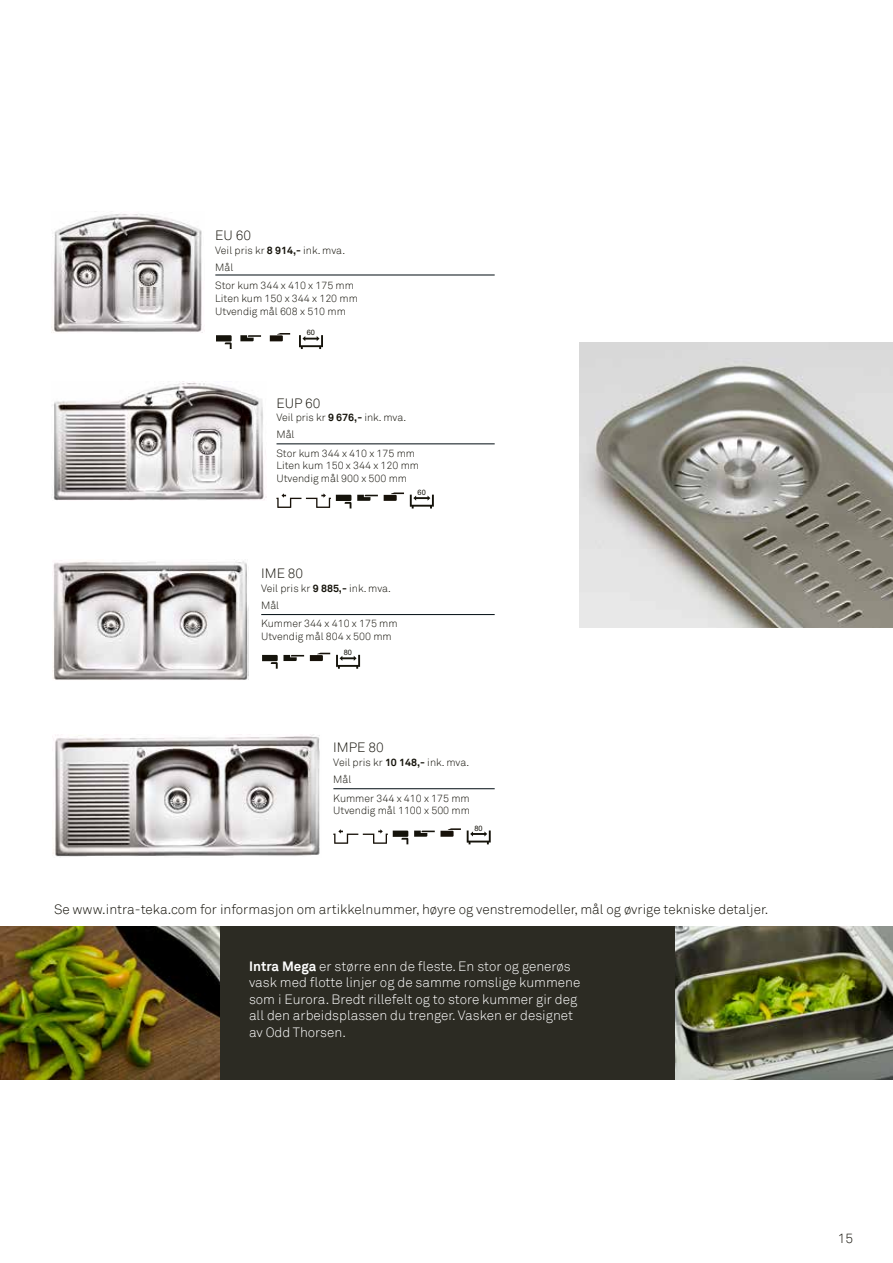
<style>
.page{position:relative;width:893px;height:1263px;background:#fff}
.page>*{position:absolute;margin:0;border:0;box-sizing:border-box;transform-origin:0 0}
.t1{font:300 13.5px/16.5px "Akkurat";color:#fff}
.t2{font:300 13.5px "Akkurat";color:#15130b}
.t3{font:300 10.5px/12.6px "Akkurat";color:#15130b}
.t4{font:7.5px "Arial";color:#15130b}
.s1{font-weight:700}
</style>
<div class="page">
<div style="left:219px;top:926px;width:457px;height:156px;background:#2c2b23"></div>
<img style="left:0;top:926px;width:220px;height:154px">
<img style="left:675px;top:926px;width:218px;height:154px">
<div style="left:0;top:1080px;width:893px;height:183px;background:#fff"></div>
<img style="left:52px;top:559px;width:197px;height:121px">
<img style="left:52px;top:214px;width:151px;height:119px">
<hr style="left:215px;top:275px;width:280px;height:1px;background:#000c12">
<svg style="left:299px;top:335px;width:24px;height:14px"></svg>
<svg style="left:216px;top:335px;width:16px;height:14px"></svg>
<svg style="left:240px;top:335px;width:21px;height:6px"></svg>
<svg style="left:270px;top:333px;width:20px;height:8px"></svg>
<hr style="left:261px;top:614px;width:234px;height:1px;background:#000c12">
<svg style="left:336px;top:655px;width:24px;height:14px"></svg>
<svg style="left:262px;top:655px;width:42px;height:14px"></svg>
<svg style="left:310px;top:653px;width:20px;height:8px"></svg>
<img style="left:53px;top:734px;width:267px;height:123px">
<hr style="left:333px;top:788px;width:162px;height:1px;background:#000c12">
<svg style="left:467px;top:830px;width:24px;height:14px"></svg>
<svg style="left:414px;top:828px;width:47px;height:9px"></svg>
<svg style="left:333px;top:829px;width:75px;height:15px"></svg>
<img style="left:53px;top:381px;width:213px;height:119px">
<hr style="left:276px;top:444px;width:219px;height:1px;background:#000c12">
<svg style="left:410px;top:495px;width:24px;height:13px"></svg>
<svg style="left:357px;top:495px;width:21px;height:6px"></svg>
<svg style="left:384px;top:492px;width:20px;height:9px"></svg>
<svg style="left:276px;top:493px;width:75px;height:15px"></svg>
<img style="left:580px;top:343px;width:313px;height:285px">
<p class="t2" style="left:215px;top:228px;width:37px">EU 60</p>
<p class="t3" style="left:215px;top:242px;width:131px;line-height:17.1px">Veil pris kr <span class="s1">8 914,-</span> ink. mva.<br>Mål</p>
<p class="t3" style="left:215px;top:280px;width:144px">Stor kum 344 x 410 x 175 mm<br>Liten kum 150 x 344 x 120 mm<br>Utvendig mål 608 x 510 mm</p>
<p class="t4" style="left:307px;top:328px;width:10px">60</p>
<p class="t2" style="left:276px;top:395px;width:46px">EUP 60</p>
<p class="t3" style="left:276px;top:409px;width:131px;line-height:17.1px">Veil pris kr <span class="s1">9 676,-</span> ink. mva.<br>Mål</p>
<p class="t3" style="left:276px;top:447px;width:144px">Stor kum 344 x 410 x 175 mm<br>Liten kum 150 x 344 x 120 mm<br>Utvendig mål 900 x 500 mm</p>
<p class="t4" style="left:418px;top:487px;width:10px">60</p>
<p class="t2" style="left:261px;top:566px;width:44px">IME 80</p>
<p class="t3" style="left:261px;top:580px;width:131px;line-height:17.1px">Veil pris kr <span class="s1">9 885,-</span> ink. mva.<br>Mål</p>
<p class="t3" style="left:261px;top:618px;width:138px">Kummer 344 x 410 x 175 mm<br>Utvendig mål 804 x 500 mm</p>
<p class="t4" style="left:344px;top:647px;width:10px">80</p>
<p class="t2" style="left:333px;top:740px;width:52px">IMPE 80</p>
<p class="t3" style="left:333px;top:754px;width:137px;line-height:17.1px">Veil pris kr <span class="s1">10 148,-</span> ink. mva.<br>Mål</p>
<p class="t3" style="left:333px;top:792px;width:138px">Kummer 344 x 410 x 175 mm<br>Utvendig mål 1100 x 500 mm</p>
<p class="t4" style="left:474px;top:823px;width:10px">80</p>
<p class="t2" style="left:54px;top:902px;width:716px">Se www.intra-teka.com for informasjon om artikkelnummer, høyre og venstremodeller, mål og øvrige tekniske detaljer.</p>
<p class="t1" style="left:249px;top:958px;width:333px"><span class="s1">Intra Mega</span> er større enn de fleste. En stor og generøs vask med flotte linjer og de samme romslige kummene som i Eurora. Bredt rillefelt og to store kummer gir deg all den arbeidsplassen du trenger. Vasken er designet av Odd Thorsen.</p>
<p class="t2" style="left:838px;top:1230px;width:17px">15</p>
</div>
